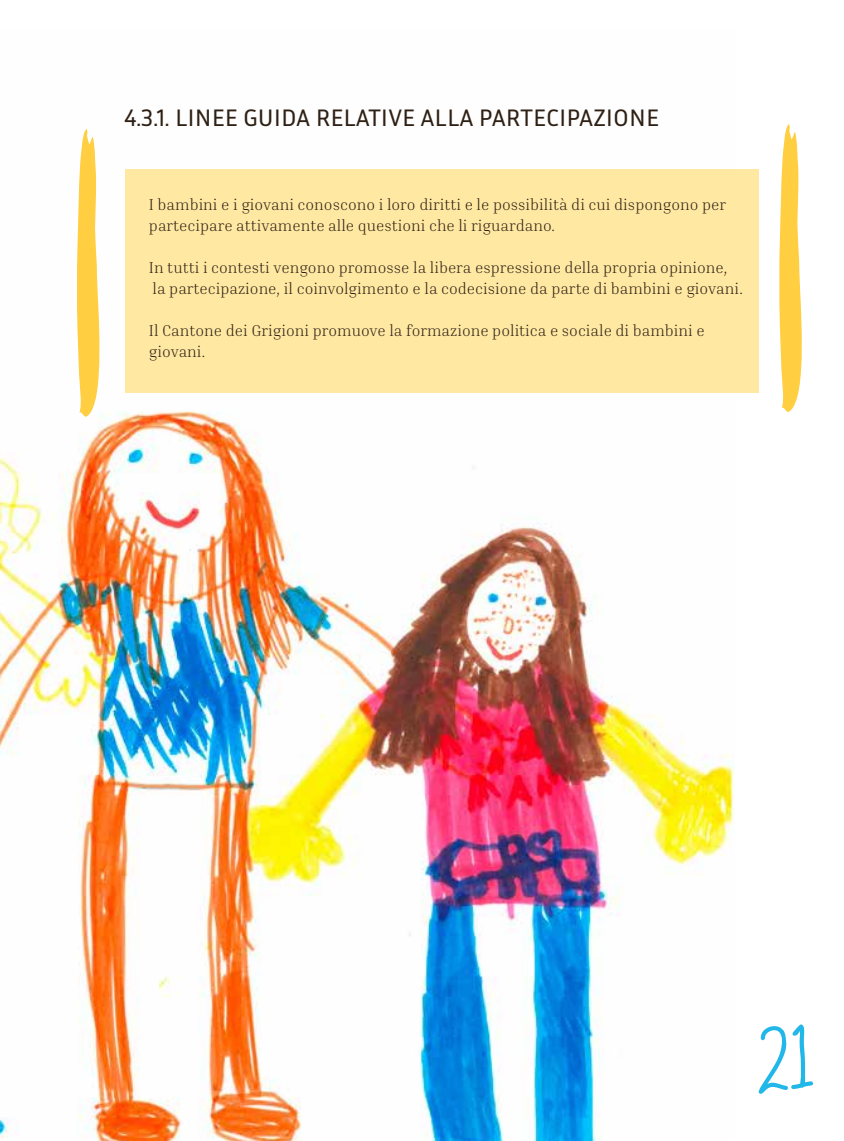
<style>
.page{position:relative;width:844px;height:1141px;background:#fff}
.page>*{position:absolute;margin:0;border:0;box-sizing:border-box;transform-origin:0 0}
.t1{font:105px "Kidtype";color:#22b7e9}
.t2{font:24.5px "Inria Sans";color:#2e2014}
.t3{font:300 15.75px/21px "Inria Serif";color:#2e2014}
</style>
<div class="page">
<img style="left:0;top:169px;width:734px;height:972px">
<div style="left:125px;top:170px;width:633px;height:223px;background:#ffe8a2"></div>
<svg style="left:77px;top:129px;width:29px;height:290px"></svg>
<svg style="left:779px;top:124px;width:23px;height:288px"></svg>
<h2 class="t2" style="left:124px;top:102px;width:536px">4.3.1. LINEE GUIDA RELATIVE ALLA PARTECIPAZIONE</h2>
<p class="t3" style="left:149px;top:194px;width:578px">I bambini e i giovani conoscono i loro diritti e le possibilità di cui dispongono per partecipare attivamente alle questioni che li riguardano.</p>
<p class="t3" style="left:149px;top:257px;width:595px">In tutti i contesti vengono promosse la libera espressione della propria opinione, la partecipazione, il coinvolgimento e la codecisione da parte di bambini e giovani.</p>
<p class="t3" style="left:149px;top:320px;width:557px">Il Cantone dei Grigioni promuove la formazione politica e sociale di bambini e giovani.</p>
<h1 class="t1" style="left:757px;top:983px;width:59px">21</h1>
</div>
